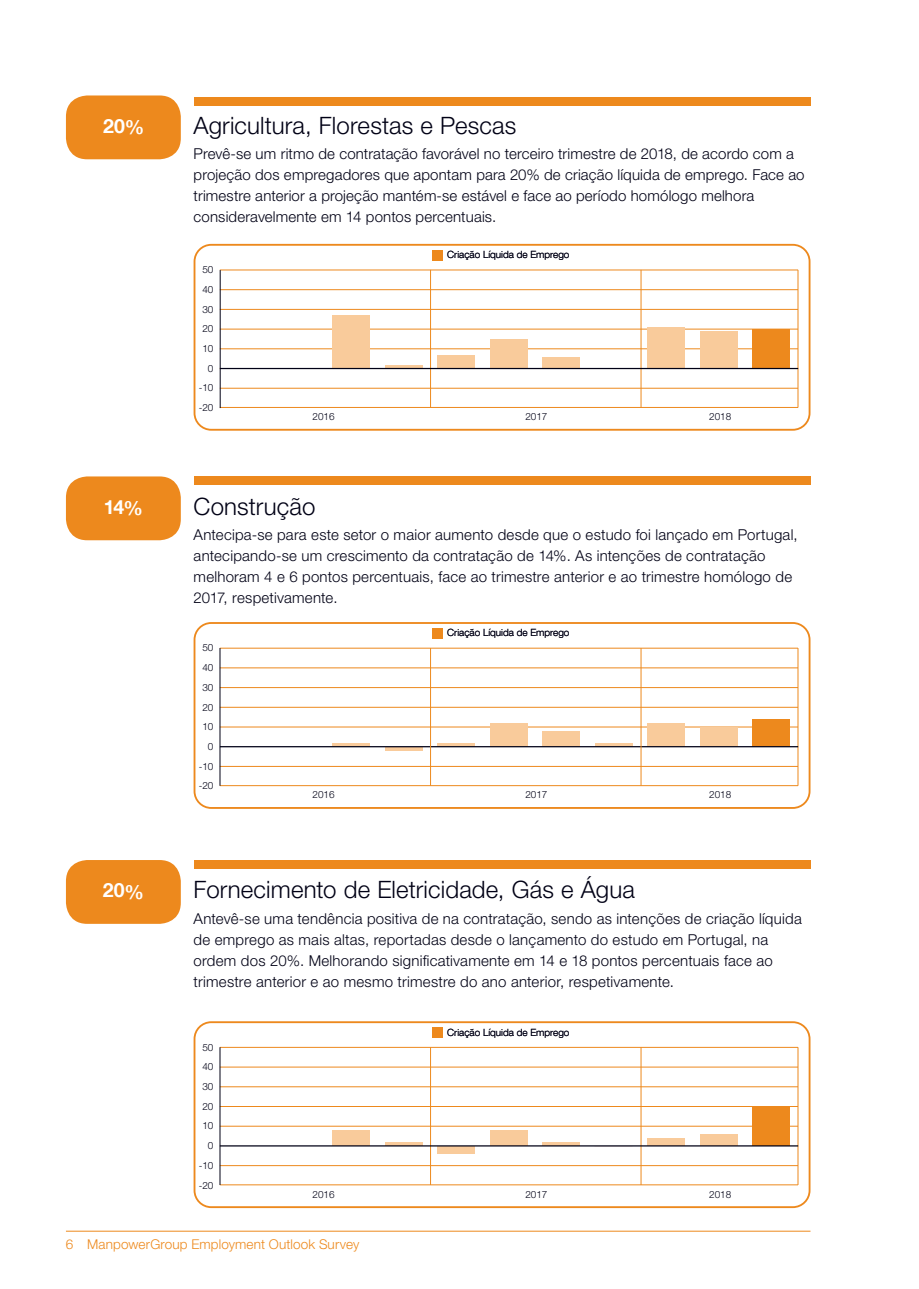
<style>
.page{position:relative;width:919px;height:1289px;background:#fff}
.page>*{position:absolute;margin:0;border:0;box-sizing:border-box;transform-origin:0 0}
.t1{font:300 24px "Helvetica Neue LT Std";letter-spacing:.005em;color:#000015}
.t2{font:700 19.5px "Helvetica Neue LT Com";color:#fff}
.t3{font:300 15px/21px "Helvetica Neue LT Std";letter-spacing:.015em;color:#000015}
.t4{font:300 13.5px "Helvetica Neue LT Std";letter-spacing:.01em;color:#ed891d}
.t5{font:300 9.9px/19.6px "Helvetica Neue LT Std";color:#000015;text-align:right}
.t6{font:300 9.9px "Helvetica Neue LT Com";color:#000015}
</style>
<div class="page">
<div style="left:66px;top:476px;width:115px;height:64px;background:#ed891d;border-radius:21px"></div>
<div style="left:66px;top:860px;width:115px;height:63px;background:#ed891d;border-radius:21px"></div>
<hr style="left:66px;top:1230px;width:744px;height:1px;background:#ed891d">
<div style="left:193px;top:476px;width:617px;height:9px;background:#ed891d"></div>
<svg style="left:193px;top:622px;width:617px;height:186px"></svg>
<hr style="left:430px;top:648px;width:1px;height:137px;background:#ed891d">
<hr style="left:640px;top:648px;width:1px;height:137px;background:#ed891d">
<div style="left:66px;top:95px;width:115px;height:64px;background:#ed891d;border-radius:21px"></div>
<div style="left:193px;top:97px;width:617px;height:9px;background:#ed891d"></div>
<svg style="left:193px;top:244px;width:617px;height:186px"></svg>
<div style="left:193px;top:860px;width:617px;height:8px;background:#ed891d"></div>
<svg style="left:193px;top:1021px;width:617px;height:186px"></svg>
<h2 class="t2" style="left:103px;top:114px;width:43px">20%</h2>
<h1 class="t1" style="left:193px;top:111px;width:324px">Agricultura, Florestas e Pescas</h1>
<p class="t3" style="left:193px;top:143px;width:612px">Prevê-se um ritmo de contratação favorável no terceiro trimestre de 2018, de acordo com a projeção dos empregadores que apontam para 20% de criação líquida de emprego. Face ao trimestre anterior a projeção mantém-se estável e face ao período homólogo melhora consideravelmente em 14 pontos percentuais.</p>
<p class="t6" style="left:447px;top:249px;width:124px">Criação Líquida de Emprego</p>
<h2 class="t2" style="left:104px;top:494px;width:41px">14%</h2>
<h2 class="t2" style="left:103px;top:878px;width:43px">20%</h2>
<p class="t5" style="left:199px;top:260px;width:16px">50<br>40<br>30<br>20<br>10<br>0 -10 -20</p>
<p class="t5" style="left:312px;top:406px;width:24px">2016</p>
<p class="t5" style="left:525px;top:406px;width:24px">2017</p>
<p class="t5" style="left:709px;top:406px;width:24px">2018</p>
<h1 class="t1" style="left:193px;top:491px;width:123px">Construção</h1>
<p class="t3" style="left:193px;top:524px;width:605px">Antecipa-se para este setor o maior aumento desde que o estudo foi lançado em Portugal, antecipando-se um crescimento da contratação de 14%. As intenções de contratação melhoram 4 e 6 pontos percentuais, face ao trimestre anterior e ao trimestre homólogo de 2017, respetivamente.</p>
<p class="t6" style="left:447px;top:627px;width:124px">Criação Líquida de Emprego</p>
<p class="t5" style="left:199px;top:638px;width:16px">50<br>40<br>30<br>20<br>10<br>0 -10 -20</p>
<p class="t5" style="left:312px;top:784px;width:24px">2016</p>
<p class="t5" style="left:525px;top:784px;width:24px">2017</p>
<p class="t5" style="left:709px;top:784px;width:24px">2018</p>
<h1 class="t1" style="left:193px;top:875px;width:443px">Fornecimento de Eletricidade, Gás e Água</h1>
<p class="t3" style="left:193px;top:907px;width:609px">Antevê-se uma tendência positiva de na contratação, sendo as intenções de criação líquida de emprego as mais altas, reportadas desde o lançamento do estudo em Portugal, na ordem dos 20%. Melhorando significativamente em 14 e 18 pontos percentuais face ao trimestre anterior e ao mesmo trimestre do ano anterior, respetivamente.</p>
<p class="t6" style="left:447px;top:1026px;width:124px">Criação Líquida de Emprego</p>
<p class="t5" style="left:199px;top:1037px;width:16px">50<br>40<br>30<br>20<br>10<br>0 -10 -20</p>
<p class="t5" style="left:312px;top:1183px;width:24px">2016</p>
<p class="t5" style="left:525px;top:1183px;width:24px">2017</p>
<p class="t5" style="left:709px;top:1183px;width:24px">2018</p>
<p class="t4" style="left:66px;top:1235px;width:295px">6 ManpowerGroup Employment Outlook Survey</p>
</div>
